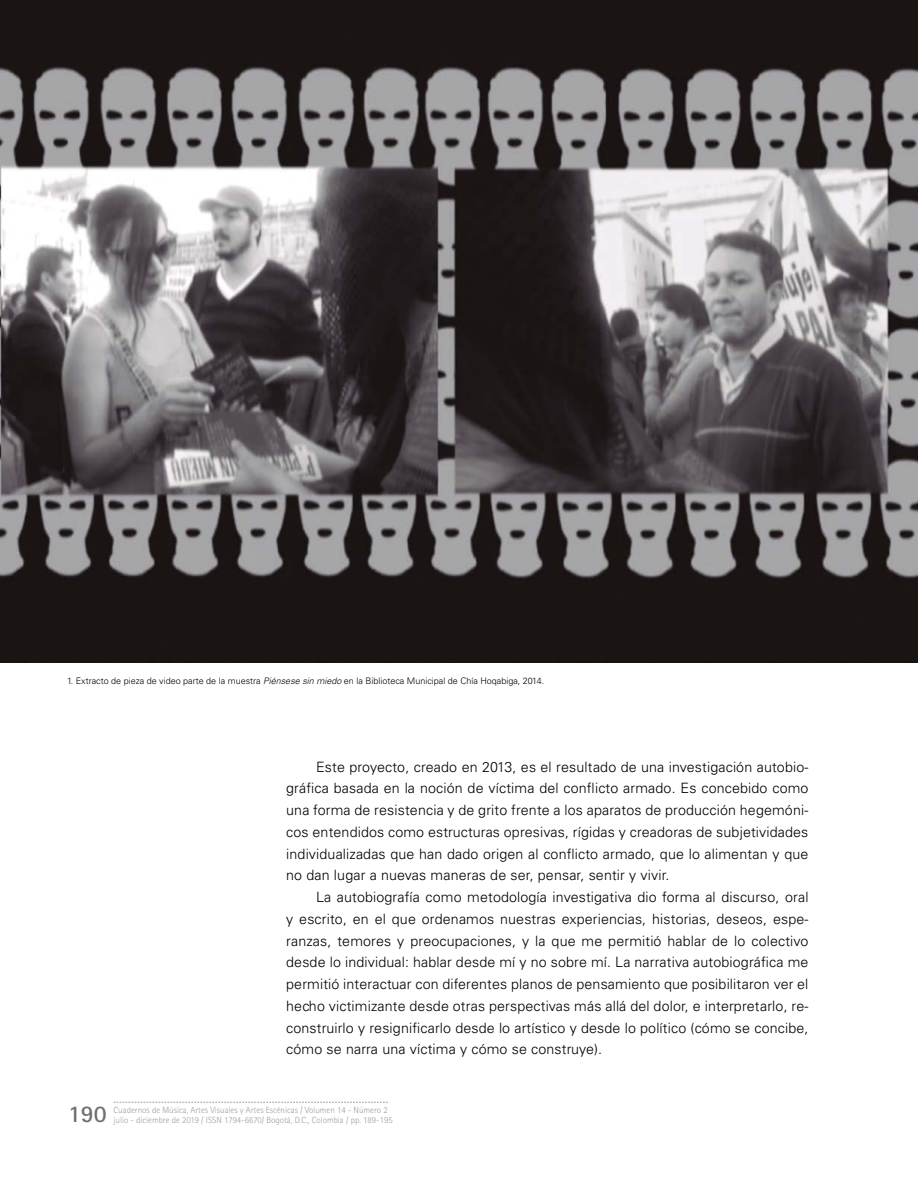
<style>
.page{position:relative;width:918px;height:1188px;background:#fff}
.page>*{position:absolute;margin:0;border:0;box-sizing:border-box;transform-origin:0 0}
.t1{font:700 24px "Rotis Sans Serif Std";color:#706f6f}
.t2{font:300 14.25px/21.8px "Univers LT Std";letter-spacing:.01em;color:#000;text-align:justify}
.t3{font:300 9px/9.8px "Rotis Sans Serif Std";color:#9d9d9c}
.t4{font:300 9px "Univers LT Std";color:#000}
.s1{font-style:italic}
</style>
<div class="page">
<svg style="left:114px;top:1102px;width:274px;height:1px"></svg>
<img style="left:0;top:0;width:918px;height:662px">
<p class="t4" style="left:67px;top:675px;width:479px">1. Extracto de pieza de video parte de la muestra <span class="s1">Piénsese sin miedo</span> en la Biblioteca Municipal de Chía Hoqabiga, 2014.</p>
<p class="t2" style="left:286px;top:756px;width:524px;text-indent:30px">Este proyecto, creado en 2013, es el resultado de una investigación autobio&shy;gráfica basada en la noción de víctima del conflicto armado. Es concebido como una forma de resistencia y de grito frente a los aparatos de producción hegemóni&shy;cos entendidos como estructuras opresivas, rígidas y creadoras de subjetividades individualizadas que han dado origen al conflicto armado, que lo alimentan y que no dan lugar a nuevas maneras de ser, pensar, sentir y vivir.</p>
<p class="t2" style="left:286px;top:886px;width:524px;text-indent:30px">La autobiografía como metodología investigativa dio forma al discurso, oral y escrito, en el que ordenamos nuestras experiencias, historias, deseos, espe&shy;ranzas, temores y preocupaciones, y la que me permitió hablar de lo colectivo desde lo individual: hablar desde mí y no sobre mí. La narrativa autobiográfica me permitió interactuar con diferentes planos de pensamiento que posibilitaron ver el hecho victimizante desde otras perspectivas más allá del dolor, e interpretarlo, re&shy;construirlo y resignificarlo desde lo artístico y desde lo político (cómo se concibe, cómo se narra una víctima y cómo se construye).</p>
<h1 class="t1" style="left:68px;top:1099px;width:40px">190</h1>
<p class="t3" style="left:114px;top:1105px;width:281px">Cuadernos de Música, Artes Visuales y Artes Escénicas / Volumen 14 - Número 2 julio - diciembre de 2019 / ISSN 1794-6670/ Bogotá, D.C., Colombia / pp. 189-195</p>
</div>
